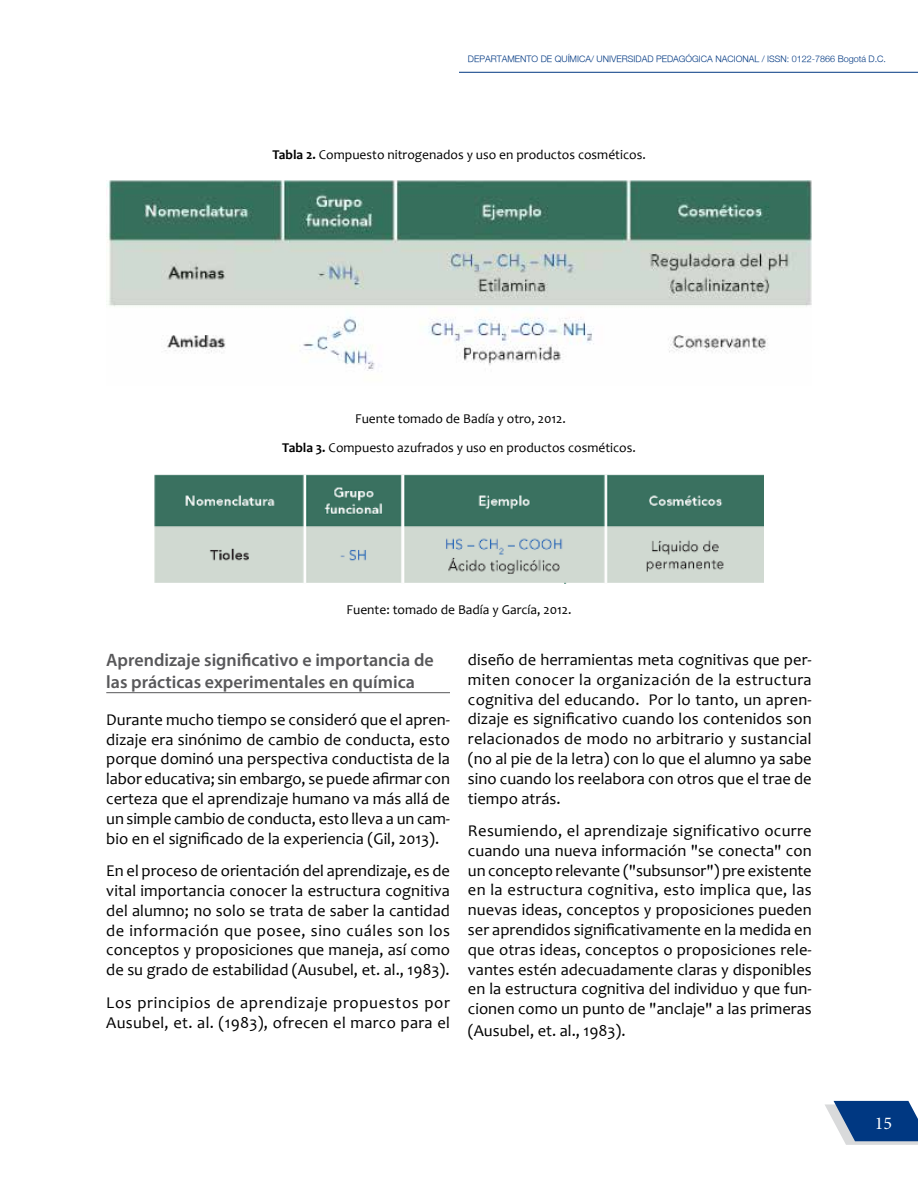
<style>
.page{position:relative;width:918px;height:1188px;background:#fff}
.page>*{position:absolute;margin:0;border:0;box-sizing:border-box;transform-origin:0 0}
.t1{font:600 18px/21.6px "Myriad Pro";color:#58585a}
.t2{font:18px "Minion Pro";color:#fff}
.t3{font:16.5px/19.8px "Candara";color:#000;text-align:justify}
.t4{font:16.5px/19.8px "Candara";letter-spacing:.04em;color:#000}
.t5{font:13.5px/29px "Candara";color:#000;text-align:center}
.t6{font:300 9px "Helvetica Neue";color:#003882}
.s1{font-weight:700}
</style>
<div class="page">
<svg style="left:825px;top:1101px;width:93px;height:44px;background:#456ca1"></svg>
<hr style="left:459px;top:72px;width:459px;height:1px;background:#003882">
<img style="left:106px;top:180px;width:706px;height:191px">
<img style="left:155px;top:474px;width:608px;height:109px">
<hr style="left:106px;top:692px;width:344px;height:1px;background:#58585a">
<p class="t6" style="left:468px;top:53px;width:420px">DEPARTAMENTO DE QUÍMICA/ UNIVERSIDAD PEDAGÓGICA NACIONAL / ISSN: 0122-7866 Bogotá D.C.</p>
<p class="t5" style="left:272px;top:140px;width:375px"><span class="s1">Tabla 2.</span> Compuesto nitrogenados y uso en productos cosméticos.</p>
<p class="t5" style="left:282px;top:405px;width:355px">Fuente tomado de Badía y otro, 2012.<br><span class="s1">Tabla 3.</span> Compuesto azufrados y uso en productos cosméticos.</p>
<p class="t5" style="left:347px;top:596px;width:226px">Fuente: tomado de Badía y García, 2012.</p>
<p class="t1" style="left:106px;top:649px;width:329px">Aprendizaje significativo e importancia de las prácticas experimentales en química</p>
<p class="t3" style="left:106px;top:710px;width:345px">Durante mucho tiempo se consideró que el apren&shy;dizaje era sinónimo de cambio de conducta, esto porque dominó una perspectiva conductista de la labor educativa; sin embargo, se puede afirmar con certeza que el aprendizaje humano va más allá de un simple cambio de conducta, esto lleva a un cam&shy;bio en el significado de la experiencia (Gil, 2013).</p>
<p class="t3" style="left:106px;top:861px;width:345px">En el proceso de orientación del aprendizaje, es de vital importancia conocer la estructura cognitiva del alumno; no solo se trata de saber la cantidad de información que posee, sino cuáles son los conceptos y proposiciones que maneja, así como de su grado de estabilidad (Ausubel, et. al., 1983).</p>
<p class="t4" style="left:106px;top:993px;width:345px">Los principios de aprendizaje propuestos por<br>Ausubel, et. al. (1983), ofrecen el marco para el</p>
<p class="t3" style="left:468px;top:650px;width:345px">diseño de herramientas meta cognitivas que per&shy;miten conocer la organización de la estructura cognitiva del educando. Por lo tanto, un apren&shy;dizaje es significativo cuando los contenidos son relacionados de modo no arbitrario y sustancial (no al pie de la letra) con lo que el alumno ya sabe sino cuando los reelabora con otros que el trae de tiempo atrás.</p>
<p class="t3" style="left:468px;top:821px;width:345px">Resumiendo, el aprendizaje significativo ocurre cuando una nueva información "se conecta" con un concepto relevante ("subsunsor") pre existente en la estructura cognitiva, esto implica que, las nuevas ideas, conceptos y proposiciones pueden ser aprendidos significativamente en la medida en que otras ideas, conceptos o proposiciones rele&shy;vantes estén adecuadamente claras y disponibles en la estructura cognitiva del individuo y que fun&shy;cionen como un punto de "anclaje" a las primeras</p>
<p class="t3" style="left:468px;top:1021px;width:159px">(Ausubel, et. al., 1983).</p>
<p class="t2" style="left:875px;top:1112px;width:19px">15</p>
</div>
